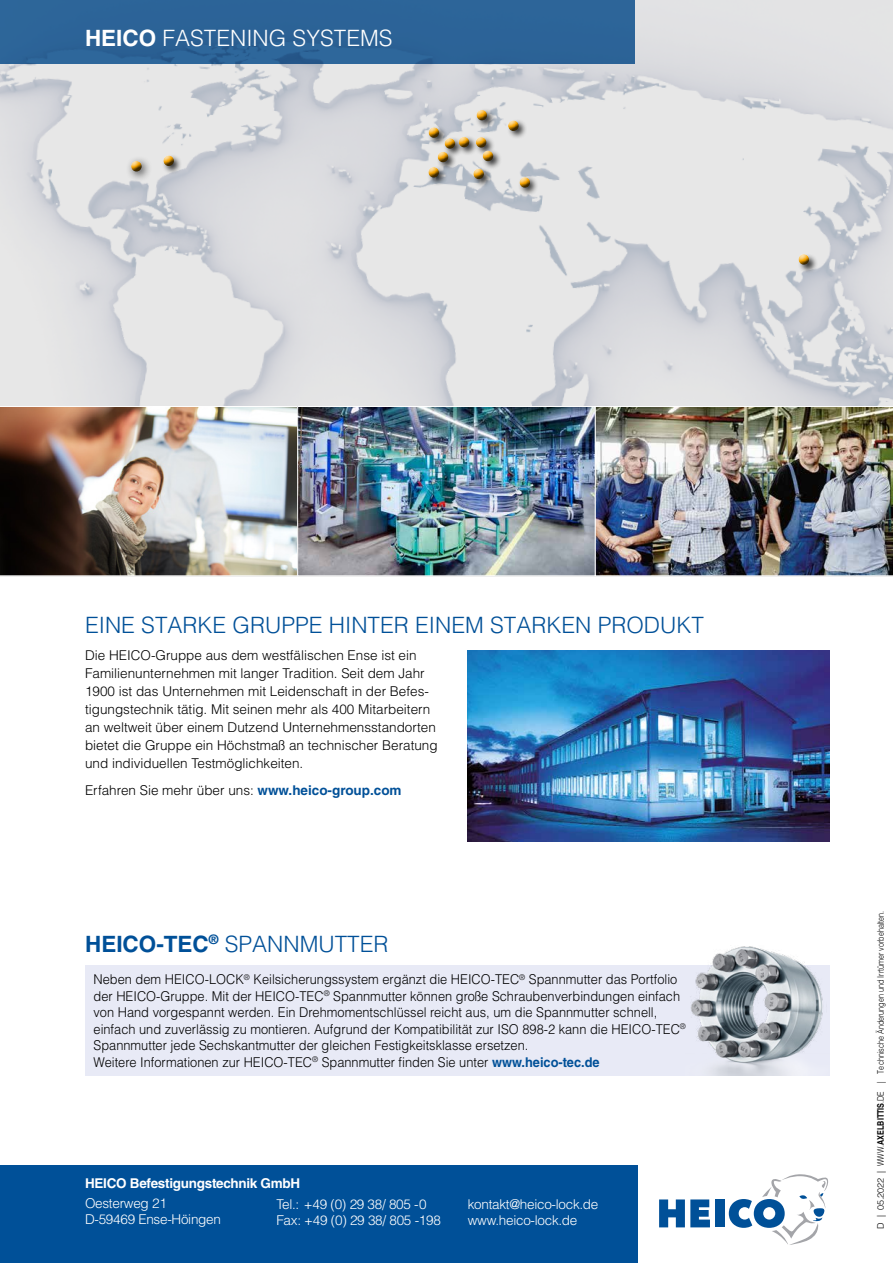
<style>
.page{position:relative;width:893px;height:1263px;background:#fff}
.page>*{position:absolute;margin:0;border:0;box-sizing:border-box;transform-origin:0 0}
.t1{font:300 22.5px "Helvetica LT Std";color:#005098}
.t2{font:300 22.5px "Helvetica LT Std";color:#fff}
.t3{font:300 13.5px/16.5px "Helvetica LT Std";color:#000;scale:.95 1}
.t4{font:300 13.5px/18px "Helvetica LT Std";color:#000}
.t5{font:300 13.5px/16.2px "Helvetica LT Std";letter-spacing:-.02em;color:#fff}
.t6{font:700 13.5px "Helvetica LT Std";letter-spacing:-.02em;color:#fff}
.t7{font:300 9px "Helvetica LT Std";color:#000}
.s1{font-weight:700}
.s2{font-weight:700;color:#005098}
</style>
<div class="page">
<img style="left:0;top:0;width:893px;height:406px">
<div style="left:162px;top:119px;width:656px;height:155px;background:#000;opacity:.75"></div>
<div style="left:163px;top:121px;width:646px;height:144px;background:#000;opacity:.75"></div>
<div style="left:518px;top:175px;width:21px;height:22px;background:#000;opacity:.75"></div>
<div style="left:519px;top:177px;width:11px;height:7px;background:#fff;opacity:.75"></div>
<div style="left:519px;top:178px;width:11px;height:10px;background:#000;opacity:.75"></div>
<div style="left:475px;top:108px;width:21px;height:21px;background:#000;opacity:.75"></div>
<div style="left:476px;top:110px;width:11px;height:7px;background:#fff;opacity:.75"></div>
<div style="left:476px;top:111px;width:11px;height:9px;background:#000;opacity:.75"></div>
<div style="left:126px;top:155px;width:27px;height:28px;background:#000;opacity:.75"></div>
<div style="left:131px;top:161px;width:11px;height:7px;background:#fff;opacity:.75"></div>
<div style="left:131px;top:162px;width:11px;height:10px;background:#000;opacity:.75"></div>
<div style="left:0;top:1165px;width:638px;height:98px;background:#005098"></div>
<div style="left:715px;top:1199px;width:10px;height:28px;background:#005098"></div>
<svg style="left:659px;top:1199px;width:51px;height:28px"></svg>
<svg style="left:729px;top:1174px;width:99px;height:71px"></svg>
<div style="left:85px;top:965px;width:744px;height:111px;background:#e8eaf6"></div>
<img style="left:690px;top:946px;width:133px;height:130px">
<img style="left:468px;top:651px;width:361px;height:191px">
<img style="left:299px;top:408px;width:295px;height:166px">
<img style="left:0;top:407px;width:297px;height:169px">
<div style="left:297px;top:406px;width:299px;height:170px;border:1px solid #fff"></div>
<img style="left:595px;top:406px;width:298px;height:170px">
<div style="left:0;top:0;width:635px;height:64px;background:#2c6398"></div>
<h1 class="t2" style="left:85px;top:24px;width:309px"><span class="s1">HEICO</span> FASTENING SYSTEMS</h1>
<h1 class="t1" style="left:85px;top:611px;width:620px">EINE STARKE GRUPPE HINTER EINEM STARKEN PRODUKT</h1>
<p class="t4" style="left:85px;top:646px;width:354px">Die HEICO-Gruppe aus dem westfälischen Ense ist ein Familienunternehmen mit langer Tradition. Seit dem Jahr 1900 ist das Unternehmen mit Leidenschaft in der Befes&shy;tigungstechnik tätig. Mit seinen mehr als 400 Mitarbeitern an weltweit über einem Dutzend Unternehmensstandorten bietet die Gruppe ein Höchstmaß an technischer Beratung und individuellen Testmöglichkeiten.</p>
<p class="t4" style="left:85px;top:781px;width:318px">Erfahren Sie mehr über uns: <span class="s2">www.heico-group.com</span></p>
<h1 class="t1" style="left:85px;top:930px;width:305px"><span class="s1">HEICO-TEC</span><sup>®</sup> SPANNMUTTER</h1>
<p class="t3" style="left:94px;top:971px;width:625px">Neben dem HEICO-LOCK<sup>®</sup> Keilsicherungssystem ergänzt die HEICO-TEC<sup>®</sup> Spannmutter das Portfolio der HEICO-Gruppe. Mit der HEICO-TEC<sup>®</sup> Spannmutter können große Schraubenverbindungen einfach von Hand vorgespannt werden. Ein Drehmomentschlüssel reicht aus, um die Spannmutter schnell, einfach und zuverlässig zu montieren. Aufgrund der Kompatibilität zur ISO 898-2 kann die HEICO-TEC<sup>® </sup>Spannmutter jede Sechskantmutter der gleichen Festigkeitsklasse ersetzen.<br>Weitere Informationen zur HEICO-TEC<sup>®</sup> Spannmutter finden Sie unter <span class="s2">www.heico-tec.de</span></p>
<p class="t6" style="left:85px;top:1175px;width:217px">HEICO Befestigungstechnik GmbH</p>
<p class="t5" style="left:85px;top:1195px;width:137px">Oesterweg 21<br>D-59469 Ense-Höingen</p>
<p class="t5" style="left:468px;top:1196px;width:132px">kontakt@heico-lock.de www.heico-lock.de</p>
<p class="t5" style="left:276px;top:1196px;width:166px">Tel.: +49 (0) 29 38/ 805 -0<br>Fax: +49 (0) 29 38/ 805 -198</p>
<p class="t7" style="left:875px;top:1229px;width:320px;rotate:-90deg">D | 05.2022 | WWW.<span class="s1">AXELBITTIS</span>.DE | Technische Änderungen und Irrtümer vorbehalten.</p>
</div>
